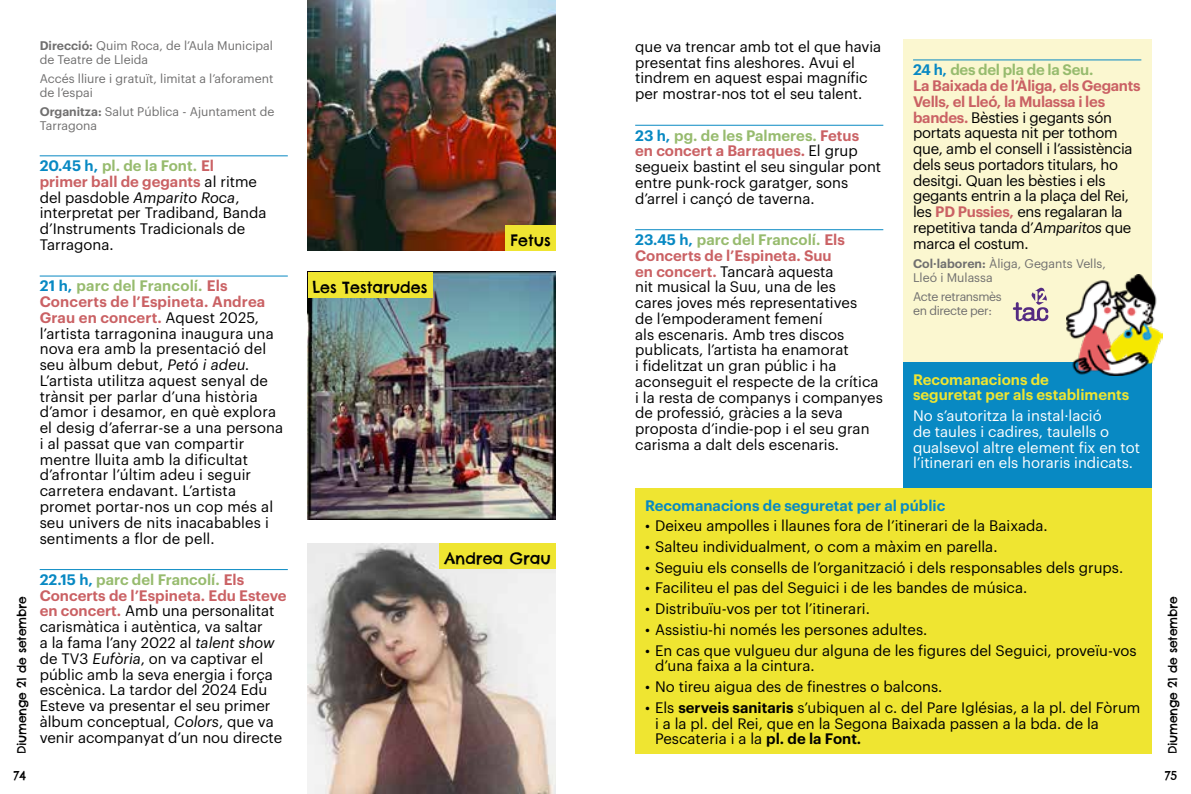
<style>
.page{position:relative;width:1191px;height:794px;background:#fff}
.page>*{position:absolute;margin:0;border:0;box-sizing:border-box;transform-origin:0 0}
.t1{font:15.75px "Chelsea Market";color:#000}
.t2{font:14.88px/15.8px "Graphik";color:#000}
.t3{font:14.88px/15.8px "Graphik";letter-spacing:-.02em;color:#000}
.t4{font:14.88px/15.8px "Graphik";color:#fff}
.t5{font:600 14.88px/15.8px "Graphik";color:#efe531}
.t6{font:600 14.88px "Graphik";color:#0889c3}
.t7{font:12.25px/14px "Graphik";color:#706f6f}
.t8{font:12.25px "Chelsea Market";letter-spacing:-.02em;color:#000}
.t9{font:12.25px/14px "Graphik";letter-spacing:-.03em;color:#706f6f}
.s1{font-weight:600}
.s2{font-weight:600;color:#0889c3}
.s3{font-weight:600;color:#97bb6e}
.s4{font-weight:600;color:#ca6164}
.s5{font-style:italic}
</style>
<div class="page">
<div style="left:903px;top:40px;width:248px;height:394px;background:#fbf7d0"></div>
<div style="left:903px;top:362px;width:248px;height:165px;background:#0889c3"></div>
<hr style="left:913px;top:59px;width:228px;height:1px;background:#0889c3">
<svg style="left:1013px;top:288px;width:35px;height:33px"></svg>
<img style="left:308px;top:272px;width:248px;height:248px">
<hr style="left:40px;top:155px;width:248px;height:1px;background:#0889c3">
<hr style="left:40px;top:276px;width:248px;height:1px;background:#0889c3">
<hr style="left:40px;top:569px;width:248px;height:1px;background:#0889c3">
<hr style="left:635px;top:125px;width:248px;height:1px;background:#0889c3">
<hr style="left:635px;top:229px;width:248px;height:1px;background:#0889c3">
<img style="left:308px;top:0;width:248px;height:250px">
<img style="left:308px;top:543px;width:248px;height:251px">
<div style="left:635px;top:488px;width:516px;height:266px;background:#efe531"></div>
<div style="left:439px;top:543px;width:117px;height:26px;background:#efe531"></div>
<div style="left:505px;top:225px;width:51px;height:25px;background:#efe531"></div>
<div style="left:308px;top:272px;width:124px;height:25px;background:#efe531"></div>
<img style="left:1067px;top:274px;width:95px;height:102px">
<p class="t7" style="left:40px;top:37px;width:235px"><span class="s1">Direcció:</span> Quim Roca, de l’Aula Municipal de Teatre de Lleida</p>
<p class="t7" style="left:40px;top:70px;width:235px">Accés lliure i gratuït, limitat a l’aforament de l’espai</p>
<p class="t7" style="left:40px;top:103px;width:236px"><span class="s1">Organitza:</span> Salut Pública - Ajuntament de<br>Tarragona</p>
<p class="t2" style="left:40px;top:157px;width:228px"><span class="s2">20.45 h,</span> <span class="s3">pl. de la Font.</span> <span class="s4">El<br>primer ball de gegants</span> al ritme del pasdoble <span class="s5">Amparito Roca</span>, interpretat per Tradiband, Banda d’Instruments Tradicionals de<br>Tarragona.</p>
<p class="t2" style="left:40px;top:277px;width:245px"><span class="s2">21 h,</span> <span class="s3">parc del Francolí.</span> <span class="s4">Els<br>Concerts de l’Espineta. Andrea<br>Grau en concert.</span> Aquest 2025, l’artista tarragonina inaugura una nova era amb la presentació del seu àlbum debut, <span class="s5">Petó i adeu.<br></span>L’artista utilitza aquest senyal de trànsit per parlar d’una història d’amor i desamor, en què explora el desig d’aferrar-se a una persona i al passat que van compartir mentre lluita amb la dificultat d’afrontar l’últim adeu i seguir carretera endavant. L’artista promet portar-nos un cop més al seu univers de nits inacabables i sentiments a flor de pell.</p>
<p class="t2" style="left:40px;top:570px;width:248px"><span class="s2">22.15 h,</span> <span class="s3">parc del Francolí.</span> <span class="s4">Els Concerts de l’Espineta. Edu Esteve en concert.</span> Amb una personalitat carismàtica i autèntica, va saltar<br>a la fama l’any 2022 al <span class="s5">talent show </span>de TV3 <span class="s5">Eufòria</span>, on va captivar el públic amb la seva energia i força escènica. La tardor del 2024 Edu Esteve va presentar el seu primer àlbum conceptual, <span class="s5">Colors</span>, que va venir acompanyat d’un nou directe</p>
<p class="t2" style="left:635px;top:37px;width:247px">que va trencar amb tot el que havia presentat fins aleshores. Avui el tindrem en aquest espai magnífic per mostrar-nos tot el seu talent.</p>
<p class="t2" style="left:635px;top:126px;width:247px"><span class="s2">23 h,</span> <span class="s3">pg. de les Palmeres.</span> <span class="s4">Fetus<br>en concert a Barraques.</span> El grup segueix bastint el seu singular pont entre punk-rock garatger, sons d’arrel i cançó de taverna.</p>
<p class="t2" style="left:635px;top:230px;width:249px"><span class="s2">23.45 h,</span> <span class="s3">parc del Francolí.</span> <span class="s4">Els<br>Concerts de l’Espineta. Suu<br>en concert.</span> Tancarà aquesta<br>nit musical la Suu, una de les<br>cares joves més representatives<br>de l’empoderament femení<br>als escenaris. Amb tres discos publicats, l’artista ha enamorat<br>i fidelitzat un gran públic i ha aconseguit el respecte de la crítica i la resta de companys i companyes de professió, gràcies a la seva proposta d’indie-pop i el seu gran carisma a dalt dels escenaris.</p>
<p class="t3" style="left:913px;top:61px;width:229px"><span class="s2">24 h,</span> <span class="s3">des del pla de la Seu.<br></span><span class="s4">La Baixada de l’Àliga, els Gegants<br>Vells, el Lleó, la Mulassa i les bandes.</span> Bèsties i gegants són portats aquesta nit per tothom que, amb el consell i l’assistència dels seus portadors titulars, ho desitgi. Quan les bèsties i els gegants entrin a la plaça del Rei, les <span class="s4">PD Pussies,</span> ens regalaran la repetitiva tanda d’<span class="s5">Amparitos</span> que marca el costum.</p>
<p class="t7" style="left:913px;top:255px;width:194px"><span class="s1">Col·laboren:</span> Àliga, Gegants Vells,<br>Lleó i Mulassa</p>
<p class="t9" style="left:913px;top:288px;width:90px">Acte retransmès en directe per:</p>
<p class="t1" style="left:510px;top:230px;width:42px">Fetus</p>
<p class="t1" style="left:313px;top:277px;width:116px">Les Testarudes</p>
<p class="t5" style="left:913px;top:370px;width:218px">Recomanacions de<br>seguretat per als establiments</p>
<p class="t4" style="left:913px;top:406px;width:229px">No s’autoritza la instal·lació<br>de taules i cadires, taulells o qualsevol altre element fix en tot l’itinerari en els horaris indicats.</p>
<p class="t6" style="left:645px;top:494px;width:302px">Recomanacions de seguretat per al públic</p>
<p class="t2" style="left:645px;top:517px;width:404px">• Deixeu ampolles i llaunes fora de l’itinerari de la Baixada.</p>
<p class="t2" style="left:645px;top:537px;width:354px">• Salteu individualment, o com a màxim en parella.</p>
<p class="t2" style="left:645px;top:558px;width:479px">• Seguiu els consells de l’organització i dels responsables dels grups.</p>
<p class="t2" style="left:645px;top:579px;width:384px">• Faciliteu el pas del Seguici i de les bandes de música.</p>
<p class="t2" style="left:645px;top:599px;width:226px">• Distribuïu-vos per tot l’itinerari.</p>
<p class="t2" style="left:645px;top:620px;width:284px">• Assistiu-hi només les persones adultes.</p>
<p class="t2" style="left:655px;top:641px;width:483px;text-indent:-10px">• En cas que vulgueu dur alguna de les figures del Seguici, proveïu-vos d’una faixa a la cintura.</p>
<p class="t2" style="left:645px;top:677px;width:299px">• No tireu aigua des de finestres o balcons.</p>
<p class="t2" style="left:655px;top:698px;width:487px;text-indent:-10px">• Els <span class="s1">serveis sanitaris</span> s’ubiquen al c. del Pare Iglésias, a la pl. del Fòrum i a la pl. del Rei, que en la Segona Baixada passen a la bda. de la<br>Pescateria i a la <span class="s1">pl. de la Font.</span></p>
<p class="t1" style="left:444px;top:548px;width:108px">Andrea Grau</p>
<p class="t8" style="left:14px;top:754px;width:159px;rotate:-90deg">Diumenge 21 de setembre</p>
<p class="t8" style="left:1165px;top:754px;width:159px;rotate:-90deg">Diumenge 21 de setembre</p>
<p class="t8" style="left:13px;top:768px;width:14px">74</p>
<p class="t8" style="left:1164px;top:768px;width:14px">75</p>
</div>
